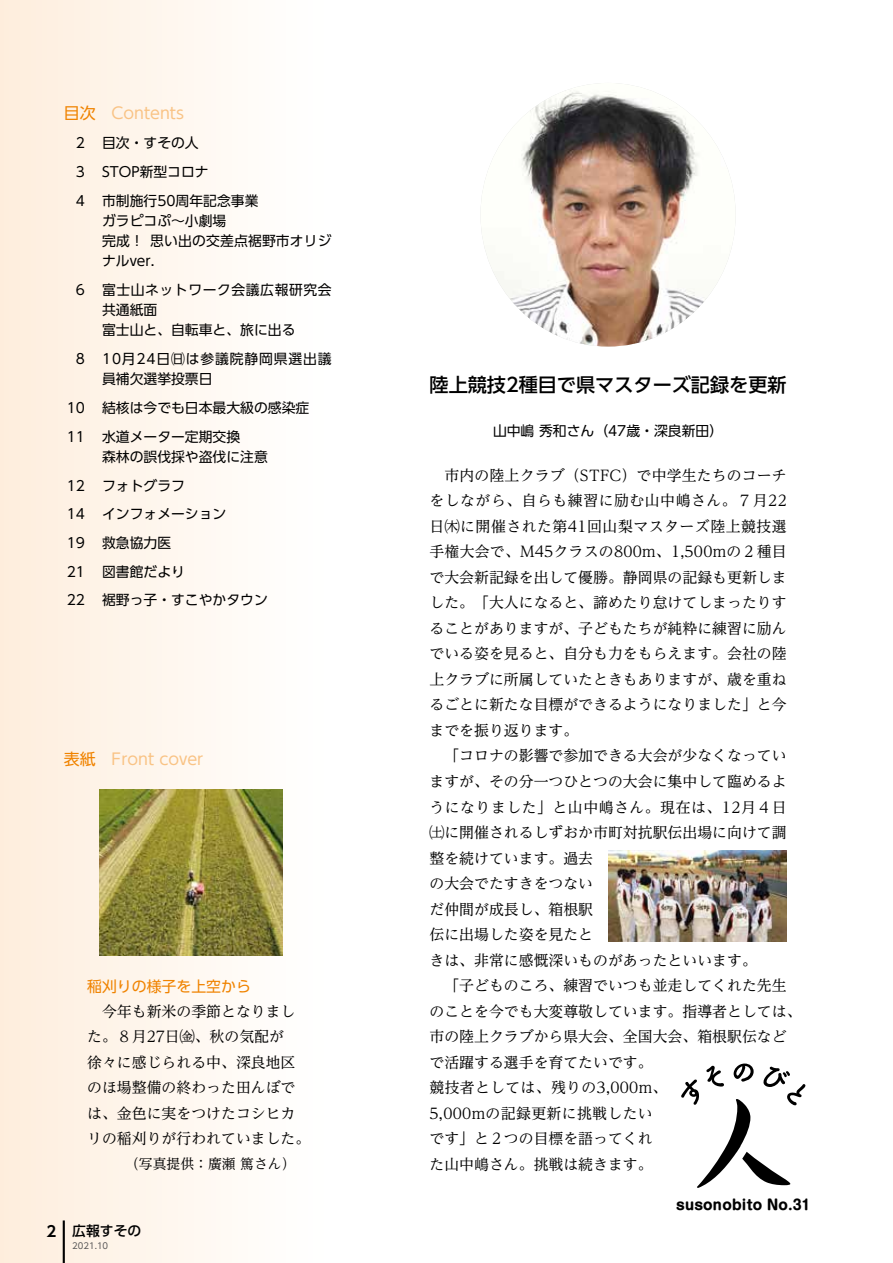
<style>
.page{position:relative;width:893px;height:1263px;background:#fff}
.page>*{position:absolute;margin:0;border:0;box-sizing:border-box;transform-origin:0 0}
.t1{font:500 19.2px "UD Shin Go Pro";color:#000}
.t2{font:15.9px "UD Shin Go Pro";color:#f9c385}
.t3{font:14.85px/25.5px "UD Reimin Pro";color:#000}
.t4{font:14.85px "UD Shin Go Pro";color:#f08300}
.t5{font:700 14.85px "UD Shin Go Pro De";color:#000}
.t6{font:13.8px/28.7px "UD Shin Go Pro";color:#000}
.t7{font:13.8px/20.2px "UD Shin Go Pro";letter-spacing:.04em;color:#000}
.t8{font:13.8px/20.2px "UD Shin Go Pro";letter-spacing:.06em;color:#000}
.t9{font:700 13.8px "Shin M Go Pro";color:#000}
.t10{font:13.8px "UD Reimin Pro";color:#000}
.t11{font:500 13.8px "UD Shin Go Pro";color:#000}
.t12{font:8.55px "UD Shin Go Pro";color:#595757}
.s1{color:#f08300}
</style>
<div class="page">
<div style="left:0;top:0;width:332px;height:1263px;background:linear-gradient(to right,#feeddd,#fff)"></div>
<svg style="left:681px;top:1063px;width:125px;height:125px"></svg>
<img style="left:100px;top:790px;width:183px;height:166px">
<img style="left:608px;top:850px;width:179px;height:92px">
<img style="left:480px;top:83px;width:256px;height:264px">
<hr style="left:63px;top:1220px;width:2px;height:43px;background:#000">
<p class="t2" style="left:64px;top:100px;width:122px"><span class="s1">目次　</span>Contents</p>
<p class="t6" style="left:76px;top:128px;width:11px;text-align:justify">2<br>3<br>4</p>
<p class="t6" style="left:102px;top:128px;width:158px">目次・すその人<br>STOP新型コロナ<br>市制施行50周年記念事業</p>
<p class="t6" style="left:102px;top:210px;width:231px;line-height:20.2px">ガラピコぷ～小劇場<br>完成！ 思い出の交差点裾野市オリジナルver.</p>
<p class="t7" style="left:102px;top:279px;width:231px">富士山ネットワーク会議広報研究会共通紙面<br>富士山と、自転車と、旅に出る</p>
<p class="t8" style="left:102px;top:348px;width:231px">10月24日㈰は参議院静岡県選出議員補欠選挙投票日</p>
<p class="t6" style="left:102px;top:393px;width:209px">結核は今でも日本最大級の感染症水道メーター定期交換</p>
<p class="t6" style="left:102px;top:442px;width:167px">森林の誤伐採や盗伐に注意フォトグラフ<br>インフォメーション<br>救急協力医<br>図書館だより<br>裾野っ子・すこやかタウン</p>
<p class="t6" style="left:76px;top:275px;width:11px">6</p>
<p class="t6" style="left:76px;top:344px;width:11px">8</p>
<p class="t6" style="left:67px;top:393px;width:20px">10<br>11</p>
<p class="t6" style="left:67px;top:471px;width:20px;text-align:justify">12<br>14<br>19<br>21<br>22</p>
<p class="t2" style="left:64px;top:746px;width:141px"><span class="s1">表紙　</span>Front cover</p>
<p class="t4" style="left:87px;top:974px;width:165px">稲刈りの様子を上空から</p>
<p class="t3" style="left:87px;top:998px;width:225px">　今年も新米の季節となりました。８月27日㈮、秋の気配が<br>徐々に感じられる中、深良地区のほ場整備の終わった田んぼでは、金色に実をつけたコシヒカリの稲刈りが行われていました。</p>
<p class="t10" style="left:125px;top:1153px;width:172px">（写真提供：廣瀬 篤さん）</p>
<p class="t5" style="left:47px;top:1219px;width:11px">2</p>
<p class="t11" style="left:72px;top:1220px;width:71px">広報すその</p>
<p class="t12" style="left:72px;top:1239px;width:37px">2021.10</p>
<p class="t1" style="left:430px;top:369px;width:359px">陸上競技2種目で県マスターズ記録を更新</p>
<p class="t6" style="left:493px;top:416px;width:232px">山中嶋 秀和さん（47歳・深良新田）</p>
<p class="t3" style="left:429px;top:462px;width:374px">　市内の陸上クラブ（STFC）で中学生たちのコーチをしながら、自らも練習に励む山中嶋さん。７月22日㈭に開催された第41回山梨マスターズ陸上競技選手権大会で、M45クラスの800m、1,500mの２種目で大会新記録を出して優勝。静岡県の記録も更新しました。「大人になると、諦めたり怠けてしまったりすることがありますが、子どもたちが純粋に練習に励んでいる姿を見ると、自分も力をもらえます。会社の陸上クラブに所属していたときもありますが、歳を重ねるごとに新たな目標ができるようになりました」と今までを振り返ります。<br>　「コロナの影響で参加できる大会が少なくなっていますが、その分一つひとつの大会に集中して臨めるようになりました」と山中嶋さん。現在は、12月４日㈯に開催されるしずおか市町対抗駅伝出場に向けて調整を続けています。過去<br>の大会でたすきをつない<br>だ仲間が成長し、箱根駅<br>伝に出場した姿を見たと<br>きは、非常に感慨深いものがあったといいます。<br>　「子どものころ、練習でいつも並走してくれた先生のことを今でも大変尊敬しています。指導者としては、市の陸上クラブから県大会、全国大会、箱根駅伝などで活躍する選手を育てたいです。<br>競技者としては、残りの3,000m、<br>5,000mの記録更新に挑戦したい<br>です」と２つの目標を語ってくれ<br>た山中嶋さん。挑戦は続きます。</p>
<p class="t9" style="left:676px;top:1194px;width:136px">susonobito No.31</p>
</div>
